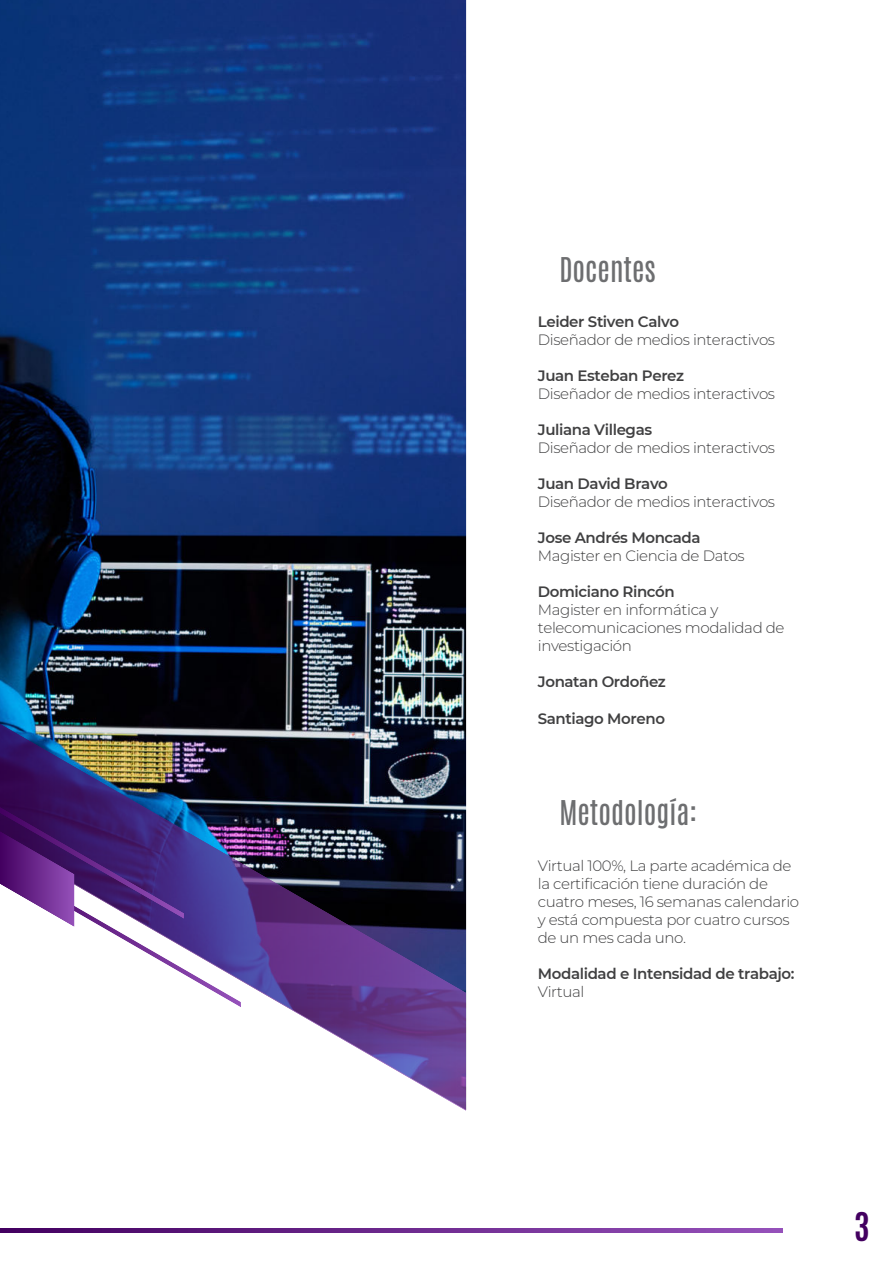
<style>
.page{position:relative;width:893px;height:1263px;background:#fff}
.page>*{position:absolute;margin:0;border:0;box-sizing:border-box;transform-origin:0 0}
.t1{font:700 33px "Antonio";color:#430060}
.t2{font:28.5px "Antonio";color:#6d6e70}
.t3{font:300 15px/18px "Montserrat";letter-spacing:-.025em;color:#404041}
.t4{font:600 15px "Montserrat";letter-spacing:-.025em;color:#404041}
</style>
<div class="page">
<img style="left:0;top:0;width:466px;height:724px">
<img style="left:0;top:724px;width:466px;height:387px">
<svg style="left:0;top:807px;width:241px;height:200px"></svg>
<svg style="left:0;top:1228px;width:782px;height:4px"></svg>
<h2 class="t2" style="left:559px;top:252px;width:98px">Docentes</h2>
<p class="t4" style="left:538px;top:314px;width:143px">Leider Stiven Calvo</p>
<p class="t3" style="left:538px;top:331px;width:239px">Diseñador de medios interactivos</p>
<p class="t4" style="left:538px;top:368px;width:148px">Juan Esteban Perez</p>
<p class="t3" style="left:538px;top:385px;width:239px">Diseñador de medios interactivos</p>
<p class="t4" style="left:538px;top:422px;width:116px">Juliana Villegas</p>
<p class="t3" style="left:538px;top:439px;width:239px">Diseñador de medios interactivos</p>
<p class="t4" style="left:538px;top:476px;width:132px">Juan David Bravo</p>
<p class="t3" style="left:538px;top:493px;width:239px">Diseñador de medios interactivos</p>
<p class="t4" style="left:538px;top:530px;width:164px">Jose Andrés Moncada</p>
<p class="t3" style="left:538px;top:548px;width:208px">Magister en Ciencia de Datos</p>
<p class="t4" style="left:538px;top:584px;width:139px">Domiciano Rincón</p>
<p class="t3" style="left:538px;top:601px;width:248px">Magister en informática y telecomunicaciones modalidad de investigación</p>
<p class="t4" style="left:538px;top:674px;width:130px">Jonatan Ordoñez</p>
<p class="t4" style="left:538px;top:710px;width:129px">Santiago Moreno</p>
<h2 class="t2" style="left:559px;top:795px;width:139px">Metodología:</h2>
<p class="t3" style="left:538px;top:856px;width:263px">Virtual 100%, La parte académica de la certificación tiene duración de cuatro meses, 16 semanas calendario y está compuesta por cuatro cursos de un mes cada uno.</p>
<p class="t4" style="left:538px;top:965px;width:258px">Modalidad e Intensidad de trabajo:</p>
<p class="t3" style="left:538px;top:983px;width:48px">Virtual</p>
<h1 class="t1" style="left:854px;top:1210px;width:17px">3</h1>
</div>
